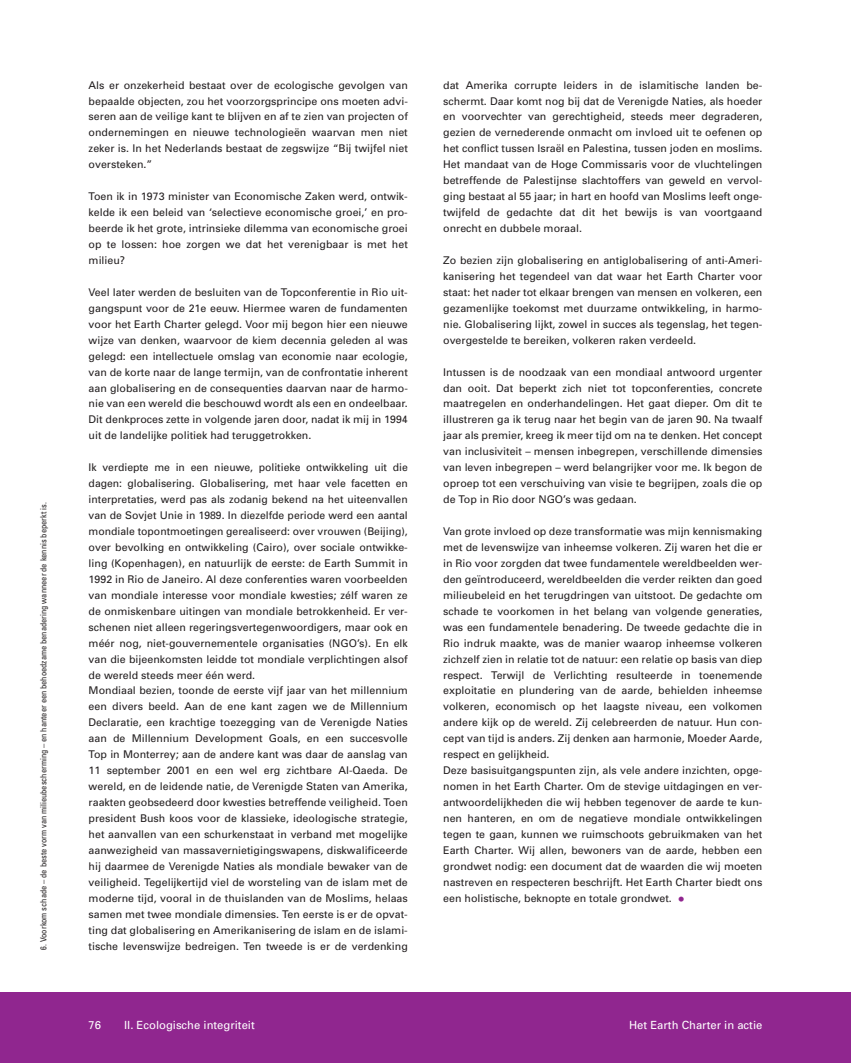
<style>
.page{position:relative;width:851px;height:1063px;background:#fff}
.page>*{position:absolute;margin:0;border:0;box-sizing:border-box;transform-origin:0 0}
.t1{font:11.25px "Univers";color:#fff}
.t2{font:10.62px/16px "Univers";color:#231f20;text-align:justify}
.t3{font:condensed 8.5px "Univers";color:#231f20}
.s1{font-size:20px;color:#90268f}
</style>
<div class="page">
<div style="left:0;top:992px;width:850px;height:71px;background:#90268f"></div>
<p class="t3" style="left:40px;top:950px;width:449px;rotate:-90deg">6. Voorkom schade – de beste vorm van milieubescherming – en hanteer een behoedzame benadering wanneer de kennis beperkt is.</p>
<p class="t2" style="left:89px;top:78px;width:321px">Als er onzekerheid bestaat over de ecologische gevolgen van bepaalde objecten, zou het voorzorgsprincipe ons moeten advi&shy;seren aan de veilige kant te blijven en af te zien van projecten of ondernemingen en nieuwe technologieën waarvan men niet zeker is. In het Nederlands bestaat de zegswijze “Bij twijfel niet oversteken.”</p>
<p class="t2" style="left:89px;top:189px;width:321px">Toen ik in 1973 minister van Economische Zaken werd, ontwik&shy;kelde ik een beleid van ‘selectieve economische groei,’ en pro&shy;beerde ik het grote, intrinsieke dilemma van economische groei op te lossen: hoe zorgen we dat het verenigbaar is met het milieu?</p>
<p class="t2" style="left:89px;top:285px;width:321px">Veel later werden de besluiten van de Topconferentie in Rio uit&shy;gangspunt voor de 21e eeuw. Hiermee waren de fundamenten voor het Earth Charter gelegd. Voor mij begon hier een nieuwe wijze van denken, waarvoor de kiem decennia geleden al was gelegd: een intellectuele omslag van economie naar ecologie, van de korte naar de lange termijn, van de confrontatie inherent aan globalisering en de consequenties daarvan naar de harmo&shy;nie van een wereld die beschouwd wordt als een en ondeelbaar.<br>Dit denkproces zette in volgende jaren door, nadat ik mij in 1994 uit de landelijke politiek had teruggetrokken.</p>
<p class="t2" style="left:89px;top:460px;width:321px;text-align:left">Ik verdiepte me in een nieuwe, politieke ontwikkeling uit die dagen: globalisering. Globalisering, met haar vele facetten en interpretaties, werd pas als zodanig bekend na het uiteenvallen van de Sovjet Unie in 1989. In diezelfde periode werd een aantal mondiale topontmoetingen gerealiseerd: over vrouwen (Beijing), over bevolking en ontwikkeling (Cairo), over sociale ontwikke&shy;ling (Kopenhagen), en natuurlijk de eerste: de Earth Summit in 1992 in Rio de Janeiro. Al deze conferenties waren voorbeelden van mondiale interesse voor mondiale kwesties; zélf waren ze de onmiskenbare uitingen van mondiale betrokkenheid. Er ver&shy;schenen niet alleen regeringsvertegenwoordigers, maar ook en méér nog, niet-gouvernementele organisaties (NGO’s). En elk van die bijeenkomsten leidde tot mondiale verplichtingen alsof de wereld steeds meer één werd.<br>Mondiaal bezien, toonde de eerste vijf jaar van het millennium een divers beeld. Aan de ene kant zagen we de Millennium Declaratie, een krachtige toezegging van de Verenigde Naties aan de Millennium Development Goals, en een succesvolle Top in Monterrey; aan de andere kant was daar de aanslag van 11 september 2001 en een wel erg zichtbare Al-Qaeda. De wereld, en de leidende natie, de Verenigde Staten van Amerika, raakten geobsedeerd door kwesties betreffende veiligheid. Toen president Bush koos voor de klassieke, ideologische strategie, het aanvallen van een schurkenstaat in verband met mogelijke aanwezigheid van massavernietigingswapens, diskwalificeerde hij daarmee de Verenigde Naties als mondiale bewaker van de veiligheid. Tegelijkertijd viel de worsteling van de islam met de moderne tijd, vooral in de thuislanden van de Moslims, helaas samen met twee mondiale dimensies. Ten eerste is er de opvat&shy;ting dat globalisering en Amerikanisering de islam en de islami&shy;tische levenswijze bedreigen. Ten tweede is er de verdenking</p>
<p class="t2" style="left:443px;top:78px;width:321px">dat Amerika corrupte leiders in de islamitische landen be&shy;schermt. Daar komt nog bij dat de Verenigde Naties, als hoeder en voorvechter van gerechtigheid, steeds meer degraderen, gezien de vernederende onmacht om invloed uit te oefenen op het conflict tussen Israël en Palestina, tussen joden en moslims.<br>Het mandaat van de Hoge Commissaris voor de vluchtelingen betreffende de Palestijnse slachtoffers van geweld en vervol&shy;ging bestaat al 55 jaar; in hart en hoofd van Moslims leeft onge&shy;twijfeld de gedachte dat dit het bewijs is van voortgaand onrecht en dubbele moraal.</p>
<p class="t2" style="left:443px;top:253px;width:321px">Zo bezien zijn globalisering en antiglobalisering of anti-Ameri&shy;kanisering het tegendeel van dat waar het Earth Charter voor staat: het nader tot elkaar brengen van mensen en volkeren, een gezamenlijke toekomst met duurzame ontwikkeling, in harmo&shy;nie. Globalisering lijkt, zowel in succes als tegenslag, het tegen&shy;overgestelde te bereiken, volkeren raken verdeeld.</p>
<p class="t2" style="left:443px;top:365px;width:320px">Intussen is de noodzaak van een mondiaal antwoord urgenter dan ooit. Dat beperkt zich niet tot topconferenties, concrete maatregelen en onderhandelingen. Het gaat dieper. Om dit te illustreren ga ik terug naar het begin van de jaren 90. Na twaalf jaar als premier, kreeg ik meer tijd om na te denken. Het concept van inclusiviteit – mensen inbegrepen, verschillende dimensies van leven inbegrepen – werd belangrijker voor me. Ik begon de oproep tot een verschuiving van visie te begrijpen, zoals die op de Top in Rio door NGO’s was gedaan.</p>
<p class="t2" style="left:443px;top:524px;width:321px;text-align:left">Van grote invloed op deze transformatie was mijn kennismaking met de levenswijze van inheemse volkeren. Zij waren het die er in Rio voor zorgden dat twee fundamentele wereldbeelden wer&shy;den geïntroduceerd, wereldbeelden die verder reikten dan goed milieubeleid en het terugdringen van uitstoot. De gedachte om schade te voorkomen in het belang van volgende generaties, was een fundamentele benadering. De tweede gedachte die in Rio indruk maakte, was de manier waarop inheemse volkeren zichzelf zien in relatie tot de natuur: een relatie op basis van diep respect. Terwijl de Verlichting resulteerde in toenemende exploitatie en plundering van de aarde, behielden inheemse volkeren, economisch op het laagste niveau, een volkomen andere kijk op de wereld. Zij celebreerden de natuur. Hun con&shy;cept van tijd is anders. Zij denken aan harmonie, Moeder Aarde, respect en gelijkheid.<br>Deze basisuitgangspunten zijn, als vele andere inzichten, opge&shy;nomen in het Earth Charter. Om de stevige uitdagingen en ver&shy;antwoordelijkheden die wij hebben tegenover de aarde te kun&shy;nen hanteren, en om de negatieve mondiale ontwikkelingen tegen te gaan, kunnen we ruimschoots gebruikmaken van het Earth Charter. Wij allen, bewoners van de aarde, hebben een grondwet nodig: een document dat de waarden die wij moeten nastreven en respecteren beschrijft. Het Earth Charter biedt ons een holistische, beknopte en totale grondwet. <span class="s1">•</span></p>
<p class="t1" style="left:89px;top:1021px;width:14px">76</p>
<p class="t1" style="left:124px;top:1021px;width:132px">II. Ecologische integriteit</p>
<p class="t1" style="left:629px;top:1021px;width:135px">Het Earth Charter in actie</p>
</div>
